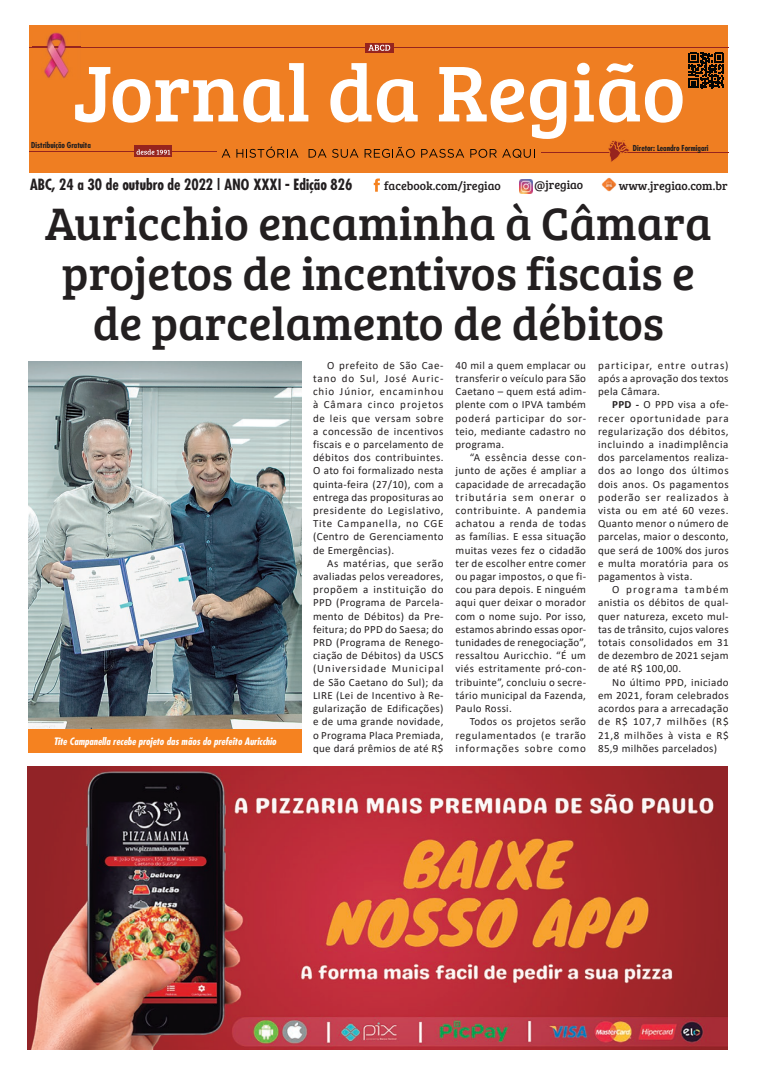
<style>
.page{position:relative;width:757px;height:1078px;background:#fff}
.page>*{position:absolute;margin:0;border:0;box-sizing:border-box;transform-origin:0 0}
.t1{font:47px/50px "Bree Serif";color:#231f20;text-align:center}
.t2{font:700 condensed 15px "Futura";color:#231f20}
.t3{font:12px "Bree Serif";color:#231f20}
.t4{font:11px/13.2px "Calibri";letter-spacing:.03em;color:#231f20;text-align:justify}
.t5{font:italic 700 condensed 10px "Futura";color:#fff}
.t6{font:700 condensed 8px "Futura";color:#231f20}
.s1{font-weight:700}
</style>
<div class="page">
<div style="left:29px;top:25px;width:699px;height:148px;background:#ef7e22"></div>
<svg style="left:222px;top:149px;width:8px;height:9px"></svg>
<svg style="left:236px;top:146px;width:62px;height:12px"></svg>
<svg style="left:309px;top:149px;width:49px;height:9px"></svg>
<svg style="left:365px;top:147px;width:50px;height:11px"></svg>
<svg style="left:421px;top:149px;width:43px;height:9px"></svg>
<svg style="left:470px;top:149px;width:61px;height:9px"></svg>
<hr style="left:29px;top:151px;width:188px;height:1px;background:#96241e">
<hr style="left:541px;top:152px;width:187px;height:1px;background:#96241e">
<svg style="left:608px;top:140px;width:21px;height:22px"></svg>
<div style="left:134px;top:146px;width:38px;height:11px;background:#96241e"></div>
<svg style="left:136px;top:149px;width:34px;height:6px"></svg>
<hr style="left:29px;top:47px;width:699px;height:1px;background:#96241e">
<svg style="left:365px;top:43px;width:29px;height:10px"></svg>
<svg style="left:368px;top:45px;width:22px;height:6px"></svg>
<svg style="left:75px;top:63px;width:233px;height:60px"></svg>
<svg style="left:330px;top:63px;width:41px;height:59px"></svg>
<svg style="left:377px;top:79px;width:41px;height:43px"></svg>
<svg style="left:439px;top:67px;width:85px;height:55px"></svg>
<svg style="left:530px;top:79px;width:36px;height:60px"></svg>
<svg style="left:574px;top:63px;width:108px;height:60px"></svg>
<svg style="left:374px;top:178px;width:6px;height:14px"></svg>
<img style="left:602px;top:177px;width:14px;height:15px">
<svg style="left:688px;top:53px;width:36px;height:35px"></svg>
<img style="left:27px;top:766px;width:700px;height:283px">
<img style="left:519px;top:179px;width:14px;height:14px">
<img style="left:33px;top:32px;width:48px;height:48px">
<img style="left:33px;top:47px;width:48px;height:1px">
<img style="left:28px;top:361px;width:274px;height:368px">
<div style="left:28px;top:729px;width:274px;height:24px;background:#f58220"></div>
<p class="t6" style="left:31px;top:140px;width:61px">Distribuição Gratuita</p>
<h2 class="t2" style="left:30px;top:175px;width:324px">ABC, 24 a 30 de outubro de 2022 | ANO XXXI - Edição 826</h2>
<p class="t6" style="left:633px;top:143px;width:77px">Diretor: Leandro Formigari</p>
<p class="t3" style="left:534px;top:176px;width:51px">@jregiao</p>
<p class="t3" style="left:384px;top:177px;width:118px">facebook.com/jregiao</p>
<p class="t3" style="left:619px;top:176px;width:110px">www.jregiao.com.br</p>
<h1 class="t1" style="left:45px;top:196px;width:668px">Auricchio encaminha à Câmara projetos de incentivos fiscais e de parcelamento de débitos</h1>
<p class="t5" style="left:54px;top:734px;width:224px">Tite Campanella recebe projeto das mãos do prefeito Auricchio</p>
<p class="t4" style="left:313px;top:358px;width:132px;text-indent:14px">O prefeito de São Cae&shy;tano do Sul, José Auric&shy;chio Júnior, encaminhou à Câmara cinco projetos de leis que versam sobre a concessão de incentivos fiscais e o parcelamento de débitos dos contribuintes.<br>O ato foi formalizado nesta quinta-feira (27/10), com a entrega das proposituras ao presidente do Legislativo, Tite Campanella, no CGE (Centro de Gerenciamento de Emergências).</p>
<p class="t4" style="left:313px;top:556px;width:132px;text-indent:14px">As matérias, que serão avaliadas pelos vereadores, propõem a instituição do PPD (Programa de Parcela&shy;mento de Débitos) da Pre&shy;feitura; do PPD do Saesa; do PRD (Programa de Renego&shy;ciação de Débitos) da USCS (Universidade Municipal de São Caetano do Sul); da LIRE (Lei de Incentivo à Re&shy;gularização de Edificações) e de uma grande novidade, o Programa Placa Premiada, que dará prêmios de até R$</p>
<p class="t4" style="left:455px;top:358px;width:132px">40 mil a quem emplacar ou transferir o veículo para São Caetano – quem está adim&shy;plente com o IPVA também poderá participar do sor&shy;teio, mediante cadastro no programa.</p>
<p class="t4" style="left:455px;top:450px;width:132px;text-indent:14px">“A essência desse con&shy;junto de ações é ampliar a capacidade de arrecadação tributária sem onerar o contribuinte. A pandemia achatou a renda de todas as famílias. E essa situação muitas vezes fez o cidadão ter de escolher entre comer ou pagar impostos, o que fi&shy;cou para depois. E ninguém aqui quer deixar o morador com o nome sujo. Por isso, estamos abrindo essas opor&shy;tunidades de renegociação”, ressaltou Auricchio. “É um viés estritamente pró-con&shy;tribuinte”, concluiu o secre&shy;tário municipal da Fazenda, Paulo Rossi.</p>
<p class="t4" style="left:455px;top:714px;width:132px;text-indent:14px">Todos os projetos serão regulamentados (e trarão informações sobre como</p>
<p class="t4" style="left:598px;top:358px;width:132px">participar, entre outras) após a aprovação dos textos pela Câmara.</p>
<p class="t4" style="left:598px;top:397px;width:132px;text-indent:14px"><span class="s1">PPD -</span> O PPD visa a ofe&shy;recer oportunidade para regularização dos débitos, incluindo a inadimplência dos parcelamentos realiza&shy;dos ao longo dos últimos dois anos. Os pagamentos poderão ser realizados à vista ou em até 60 vezes.<br>Quanto menor o número de parcelas, maior o desconto, que será de 100% dos juros e multa moratória para os pagamentos à vista.</p>
<p class="t4" style="left:598px;top:582px;width:132px;text-indent:14px">O programa também anistia os débitos de qual&shy;quer natureza, exceto mul&shy;tas de trânsito, cujos valores totais consolidados em 31 de dezembro de 2021 sejam de até R$ 100,00.</p>
<p class="t4" style="left:598px;top:675px;width:132px;text-indent:14px">No último PPD, iniciado em 2021, foram celebrados acordos para a arrecadação de R$ 107,7 milhões (R$ 21,8 milhões à vista e R$ 85,9 milhões parcelados)</p>
</div>
